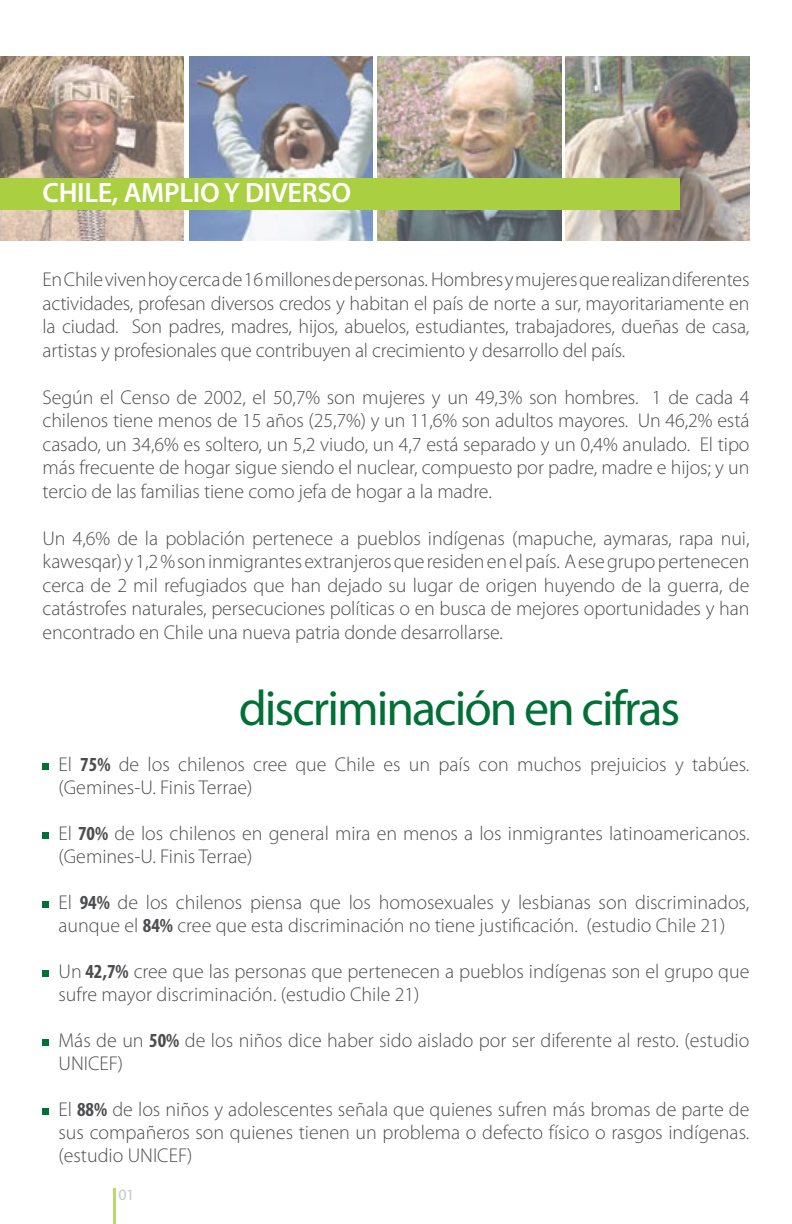
<style>
.page{position:relative;width:792px;height:1224px;background:#fff}
.page>*{position:absolute;margin:0;border:0;box-sizing:border-box;transform-origin:0 0}
.t1{font:50px "Myriad Pro";letter-spacing:-.04em;color:#007037}
.t2{font:600 28px "Myriad Pro";letter-spacing:-.01em;color:#fff}
.t3{font:300 20px/23.6px "Myriad Pro";color:#4c4d4f}
.t4{font:16px "Myriad";color:#c6c8ca}
.s1{font-weight:700;font-stretch:condensed}
</style>
<div class="page">
<hr style="left:113px;top:1188px;width:3px;height:36px;background:#bbd86b">
<img style="left:0;top:57px;width:184px;height:183px">
<img style="left:189px;top:57px;width:184px;height:183px">
<img style="left:378px;top:57px;width:184px;height:183px">
<img style="left:566px;top:57px;width:183px;height:183px">
<div style="left:0;top:178px;width:680px;height:31px;background:#aad041"></div>
<svg style="left:43px;top:763px;width:6px;height:6px"></svg>
<div style="left:43px;top:832px;width:6px;height:7px;background:#007037"></div>
<div style="left:43px;top:901px;width:6px;height:7px;background:#007037"></div>
<div style="left:43px;top:970px;width:6px;height:7px;background:#007037"></div>
<svg style="left:43px;top:1039px;width:6px;height:6px"></svg>
<svg style="left:43px;top:1108px;width:6px;height:6px"></svg>
<h2 class="t2" style="left:43px;top:175px;width:310px">CHILE, AMPLIO Y DIVERSO</h2>
<p class="t3" style="left:43px;top:268px;width:708px;text-align:justify">En Chile viven hoy cerca de 16 millones de personas. Hombres y mujeres que realizan diferentes actividades, profesan diversos credos y habitan el país de norte a sur, mayoritariamente en la ciudad. Son padres, madres, hijos, abuelos, estudiantes, trabajadores, dueñas de casa, artistas y profesionales que contribuyen al crecimiento y desarrollo del país.</p>
<p class="t3" style="left:43px;top:385px;width:709px;text-align:justify">Según el Censo de 2002, el 50,7% son mujeres y un 49,3% son hombres. 1 de cada 4 chilenos tiene menos de 15 años (25,7%) y un 11,6% son adultos mayores. Un 46,2% está casado, un 34,6% es soltero, un 5,2 viudo, un 4,7 está separado y un 0,4% anulado. El tipo más frecuente de hogar sigue siendo el nuclear, compuesto por padre, madre e hijos; y un tercio de las familias tiene como jefa de hogar a la madre.</p>
<p class="t3" style="left:43px;top:526px;width:709px;text-align:justify">Un 4,6% de la población pertenece a pueblos indígenas (mapuche, aymaras, rapa nui, kawesqar) y 1,2 % son inmigrantes extranjeros que residen en el país. A ese grupo pertenecen cerca de 2 mil refugiados que han dejado su lugar de origen huyendo de la guerra, de catástrofes naturales, persecuciones políticas o en busca de mejores oportunidades y han encontrado en Chile una nueva patria donde desarrollarse.</p>
<h1 class="t1" style="left:239px;top:677px;width:443px">discriminación en cifras</h1>
<p class="t3" style="left:59px;top:753px;width:692px;line-height:23px">El <span class="s1">75%</span> de los chilenos cree que Chile es un país con muchos prejuicios y tabúes. (Gemines-U. Finis Terrae)</p>
<p class="t3" style="left:59px;top:822px;width:692px;line-height:23px">El <span class="s1">70%</span> de los chilenos en general mira en menos a los inmigrantes latinoamericanos. (Gemines-U. Finis Terrae)</p>
<p class="t3" style="left:59px;top:891px;width:692px;line-height:23px">El <span class="s1">94%</span> de los chilenos piensa que los homosexuales y lesbianas son discriminados, aunque el <span class="s1">84%</span> cree que esta discriminación no tiene justificación. (estudio Chile 21)</p>
<p class="t3" style="left:59px;top:960px;width:692px;line-height:23px">Un <span class="s1">42,7%</span> cree que las personas que pertenecen a pueblos indígenas son el grupo que sufre mayor discriminación. (estudio Chile 21)</p>
<p class="t3" style="left:59px;top:1029px;width:692px;line-height:23px">Más de un <span class="s1">50%</span> de los niños dice haber sido aislado por ser diferente al resto. (estudio<br>UNICEF)</p>
<p class="t3" style="left:59px;top:1098px;width:692px;line-height:23px;text-align:justify">El <span class="s1">88%</span> de los niños y adolescentes señala que quienes sufren más bromas de parte de sus compañeros son quienes tienen un problema o defecto físico o rasgos indígenas. (estudio UNICEF)</p>
<p class="t4" style="left:119px;top:1186px;width:17px">01</p>
</div>
